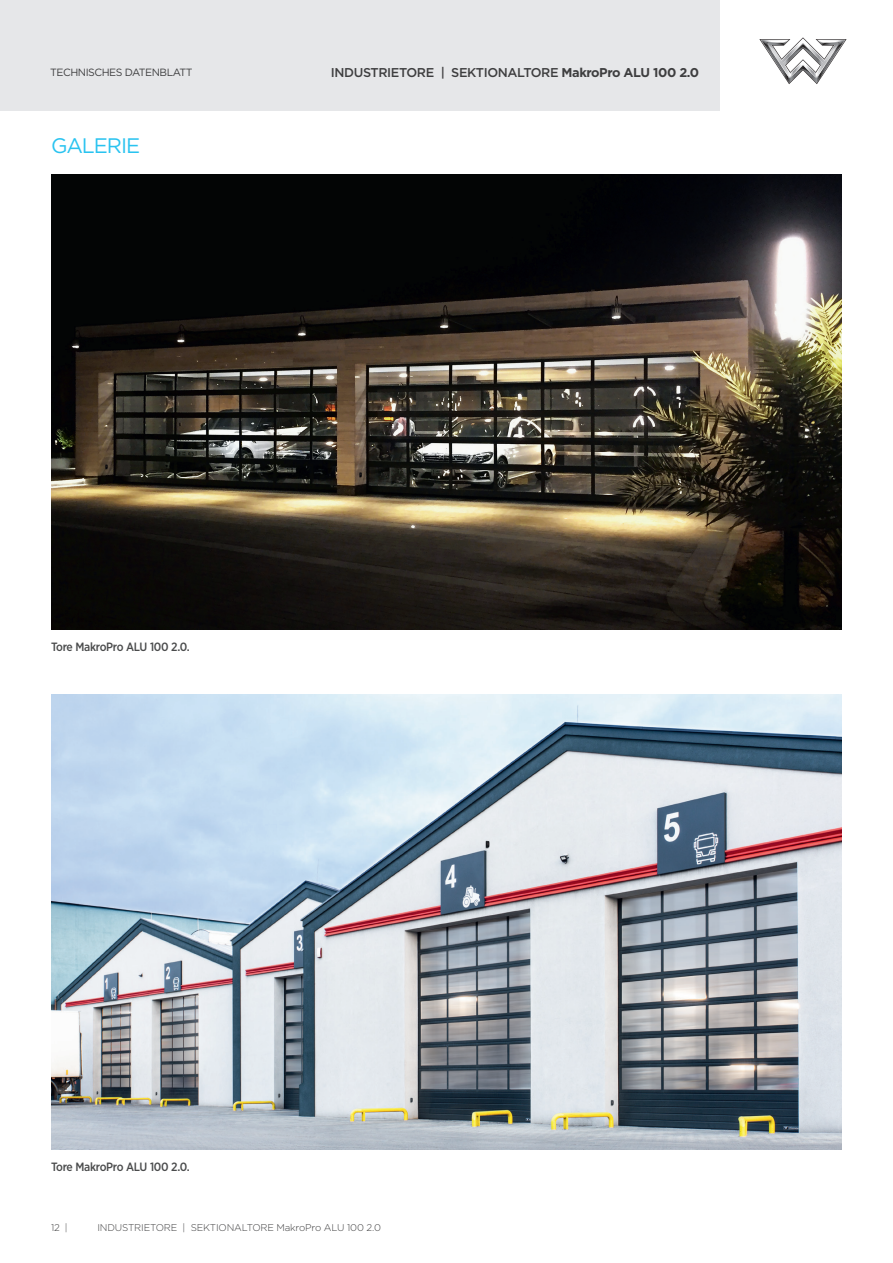
<style>
.page{position:relative;width:893px;height:1263px;background:#fff}
.page>*{position:absolute;margin:0;border:0;box-sizing:border-box;transform-origin:0 0}
.t1{font:21px "Gotham";letter-spacing:-.05em;color:#29c3f0}
.t2{font:500 12.75px "Gotham";letter-spacing:-.03em;color:#3e3e3f}
.t3{font:500 12px "Gotham Narrow";letter-spacing:-.025em;color:#4a4b4c}
.t4{font:10.5px "Gotham";letter-spacing:-.045em;color:#3e3e3f}
.t5{font:300 9.75px "Gotham";letter-spacing:-.015em;color:#3e3e3f}
.s1{font-weight:700}
</style>
<div class="page">
<div style="left:0;top:0;width:721px;height:111px;background:#e6e7e9"></div>
<svg style="left:759px;top:37px;width:88px;height:47px"></svg>
<img style="left:51px;top:694px;width:791px;height:455px">
<img style="left:51px;top:175px;width:791px;height:455px">
<p class="t4" style="left:50px;top:66px;width:144px">TECHNISCHES DATENBLATT</p>
<h2 class="t2" style="left:331px;top:65px;width:370px">INDUSTRIETORE | SEKTIONALTORE <span class="s1">MakroPro ALU 100 2.0</span></h2>
<h1 class="t1" style="left:51px;top:132px;width:91px">GALERIE</h1>
<p class="t3" style="left:51px;top:639px;width:140px">Tore MakroPro ALU 100 2.0.</p>
<p class="t3" style="left:51px;top:1159px;width:140px">Tore MakroPro ALU 100 2.0.</p>
<p class="t5" style="left:51px;top:1221px;width:18px">12 |</p>
<p class="t5" style="left:97px;top:1221px;width:285px">INDUSTRIETORE | SEKTIONALTORE MakroPro ALU 100 2.0</p>
</div>
